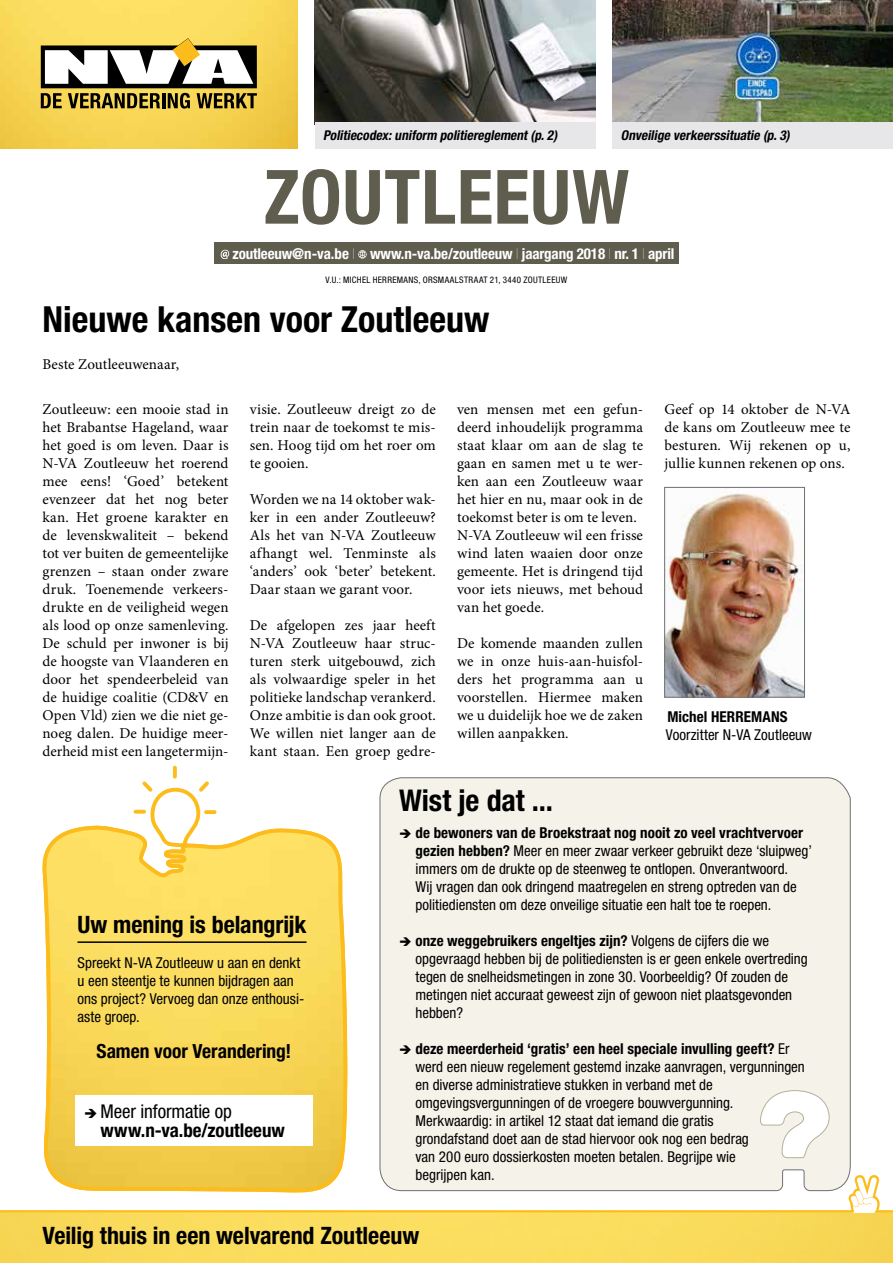
<style>
.page{position:relative;width:893px;height:1263px;background:#fff}
.page>*{position:absolute;margin:0;border:0;box-sizing:border-box;transform-origin:0 0}
.t1{font:700 condensed 75px "Helvetica Neue LT Std";letter-spacing:.01em;color:#5e5d4e}
.t2{font:700 condensed 36px "Helvetica Neue LT Std";color:#000}
.t3{font:700 condensed 30px "Helvetica Neue LT Std";letter-spacing:-.005em;color:#000}
.t4{font:700 condensed 24px "Helvetica Neue LT Std";letter-spacing:-.005em;color:#000}
.t5{font:700 condensed 19.5px "Helvetica Neue LT Std";color:#000}
.t6{font:700 condensed 19.05px/19px "Helvetica Neue LT Std";color:#000}
.t7{font:15px/18px "Minion Pro";color:#000;text-align:justify}
.t8{font:condensed 15px/18px "Helvetica Neue LT Std";color:#000}
.t9{font:700 condensed 15px "Helvetica Neue LT Std";letter-spacing:-.01em;color:#fff}
.t10{font:700 condensed 15px "Helvetica Neue LT Std";letter-spacing:.005em;color:#000}
.t11{font:italic 700 condensed 13.5px "Helvetica Neue LT Std";color:#000}
.t12{font:condensed 9px "Helvetica Neue LT Std";letter-spacing:.035em;color:#000}
.s1{font-weight:200}
.s2{font-weight:400}
.s3{font-weight:700}
</style>
<div class="page">
<img style="left:0;top:0;width:298px;height:149px">
<svg style="left:41px;top:38px;width:216px;height:71px"></svg>
<img style="left:0;top:1213px;width:893px;height:50px">
<svg style="left:0;top:1175px;width:893px;height:38px"></svg>
<div style="left:214px;top:242px;width:465px;height:22px;background:#5e5d4e"></div>
<svg style="left:221px;top:250px;width:8px;height:9px"></svg>
<svg style="left:358px;top:250px;width:9px;height:9px"></svg>
<img style="left:666px;top:493px;width:137px;height:202px">
<div style="left:664px;top:487px;width:141px;height:210px;border:1px solid #706f6f"></div>
<div style="left:380px;top:777px;width:471px;height:414px;background:#f5f3e9"></div>
<svg style="left:760px;top:1090px;width:69px;height:69px"></svg>
<svg style="left:133px;top:765px;width:84px;height:56px"></svg>
<svg style="left:39px;top:821px;width:316px;height:374px;background:#f9da68"></svg>
<hr style="left:78px;top:941px;width:228px;height:2px;background:#000">
<div style="left:75px;top:1095px;width:238px;height:51px;background:#fff"></div>
<img style="left:315px;top:0;width:280px;height:122px">
<img style="left:612px;top:0;width:281px;height:122px">
<div style="left:315px;top:122px;width:280px;height:27px;background:#e7e7e9"></div>
<div style="left:612px;top:122px;width:281px;height:27px;background:#e7e7e9"></div>
<p class="t11" style="left:323px;top:127px;width:236px">Politiecodex:uniform politiereglement(p.2)</p>
<p class="t11" style="left:621px;top:127px;width:171px">Onveilige verkeerssituatie (p.3)</p>
<h1 class="t1" style="left:264px;top:152px;width:367px">ZOUTLEEUW</h1>
<p class="t9" style="left:232px;top:244px;width:443px">zoutleeuw@n-va.be <span class="s1">I</span> www.n-va.be/zoutleeuw <span class="s1">I</span> jaargang 2018 <span class="s1">I</span> nr. 1 <span class="s1">I</span> april</p>
<p class="t12" style="left:325px;top:274px;width:243px">V.U.: MICHEL HERREMANS, ORSMAALSTRAAT 21, 3440 ZOUTLEEUW</p>
<h2 class="t2" style="left:43px;top:297px;width:448px">Nieuwe kansen voor Zoutleeuw</h2>
<p class="t7" style="left:43px;top:355px;width:138px">Beste Zoutleeuwenaar,</p>
<p class="t7" style="left:43px;top:400px;width:188px">Zoutleeuw: een mooie stad in het Brabantse Hageland, waar het goed is om leven. Daar is N-VA Zoutleeuw het roerend mee eens! ‘Goed’ betekent evenzeer dat het nog beter kan. Het groene karakter en de levenskwaliteit – bekend tot ver buiten de gemeentelijke grenzen – staan onder zware druk. Toenemende verkeers&shy;drukte en de veiligheid wegen als lood op onze samenleving.<br>De schuld per inwoner is bij de hoogste van Vlaanderen en door het spendeerbeleid van de huidige coalitie (CD&amp;V en Open Vld) zien we die niet ge&shy;noeg dalen. De huidige meer&shy;derheid mist een langetermijn-</p>
<p class="t7" style="left:250px;top:400px;width:188px">visie. Zoutleeuw dreigt zo de trein naar de toekomst te mis&shy;sen. Hoog tijd om het roer om te gooien.</p>
<p class="t7" style="left:457px;top:400px;width:188px;text-align:left">ven mensen met een gefun&shy;deerd inhoudelijk programma staat klaar om aan de slag te gaan en samen met u te wer&shy;ken aan een Zoutleeuw waar het hier en nu, maar ook in de toekomst beter is om te leven.<br>N-VA Zoutleeuw wil een frisse wind laten waaien door onze gemeente. Het is dringend tijd voor iets nieuws, met behoud van het goede.</p>
<p class="t7" style="left:457px;top:634px;width:188px">De komende maanden zullen we in onze huis-aan-huisfol&shy;ders het programma aan u voorstellen. Hiermee maken we u duidelijk hoe we de zaken willen aanpakken.</p>
<p class="t7" style="left:250px;top:490px;width:188px">Worden we na 14 oktober wak&shy;ker in een ander Zoutleeuw?<br>Als het van N-VA Zoutleeuw afhangt wel. Tenminste als ‘anders’ ook ‘beter’ betekent.<br>Daar staan we garant voor.</p>
<p class="t7" style="left:250px;top:616px;width:188px">De afgelopen zes jaar heeft N-VA Zoutleeuw haar struc&shy;turen sterk uitgebouwd, zich als volwaardige speler in het politieke landschap verankerd.<br>Onze ambitie is dan ook groot.<br>We willen niet langer aan de kant staan. Een groep gedre-</p>
<p class="t7" style="left:664px;top:400px;width:188px">Geef op 14 oktober de N-VA de kans om Zoutleeuw mee te besturen. Wij rekenen op u, jullie kunnen rekenen op ons.</p>
<p class="t10" style="left:667px;top:708px;width:122px">Michel HERREMANS</p>
<p class="t8" style="left:666px;top:726px;width:148px">Voorzitter N-VA Zoutleeuw</p>
<h3 class="t4" style="left:78px;top:910px;width:230px">Uw mening is belangrijk</h3>
<p class="t8" style="left:78px;top:953px;width:228px">Spreekt N-VA Zoutleeuw u aan en denkt u een steentje te kunnen bijdragen aan ons project? Vervoeg dan onze enthousi&shy;aste groep.</p>
<h3 class="t5" style="left:96px;top:1039px;width:196px">Samen voor Verandering!</h3>
<p class="t6" style="left:101px;top:1101px;width:186px;text-indent:-17px">➔ <span class="s2">Meer informatie op </span>www.n-va.be/zoutleeuw</p>
<h3 class="t3" style="left:399px;top:783px;width:155px">Wist je dat ...</h3>
<p class="t8" style="left:415px;top:823px;width:398px;text-indent:-16px">➔ <span class="s3">de bewoners van de Broekstraat nog nooit zo veel vrachtvervoer gezien hebben?</span> Meer en meer zwaar verkeer gebruikt deze ‘sluipweg’ immers om de drukte op de steenweg te ontlopen. Onverantwoord.<br>Wij vragen dan ook dringend maatregelen en streng optreden van de politiediensten om deze onveilige situatie een halt toe te roepen.</p>
<p class="t8" style="left:415px;top:931px;width:394px;text-indent:-16px">➔ <span class="s3">onze weggebruikers engeltjes zijn?</span> Volgens de cijfers die we opgevraagd hebben bij de politiediensten is er geen enkele overtreding tegen de snelheidsmetingen in zone 30. Voorbeeldig? Of zouden de metingen niet accuraat geweest zijn of gewoon niet plaatsgevonden hebben?</p>
<p class="t8" style="left:415px;top:1039px;width:391px;text-indent:-16px">➔ <span class="s3">deze meerderheid ‘gratis’ een heel speciale invulling geeft?</span> Er werd een nieuw regelement gestemd inzake aanvragen, vergunningen en diverse administratieve stukken in verband met de omgevingsvergunningen of de vroegere bouwvergunning.<br>Merkwaardig: in artikel 12 staat dat iemand die gratis<br>grondafstand doet aan de stad hiervoor ook nog een bedrag<br>van 200 euro dossierkosten moeten betalen. Begrijpe wie<br>begrijpen kan.</p>
<h3 class="t4" style="left:43px;top:1221px;width:378px">Veilig thuis in een welvarend Zoutleeuw</h3>
</div>
